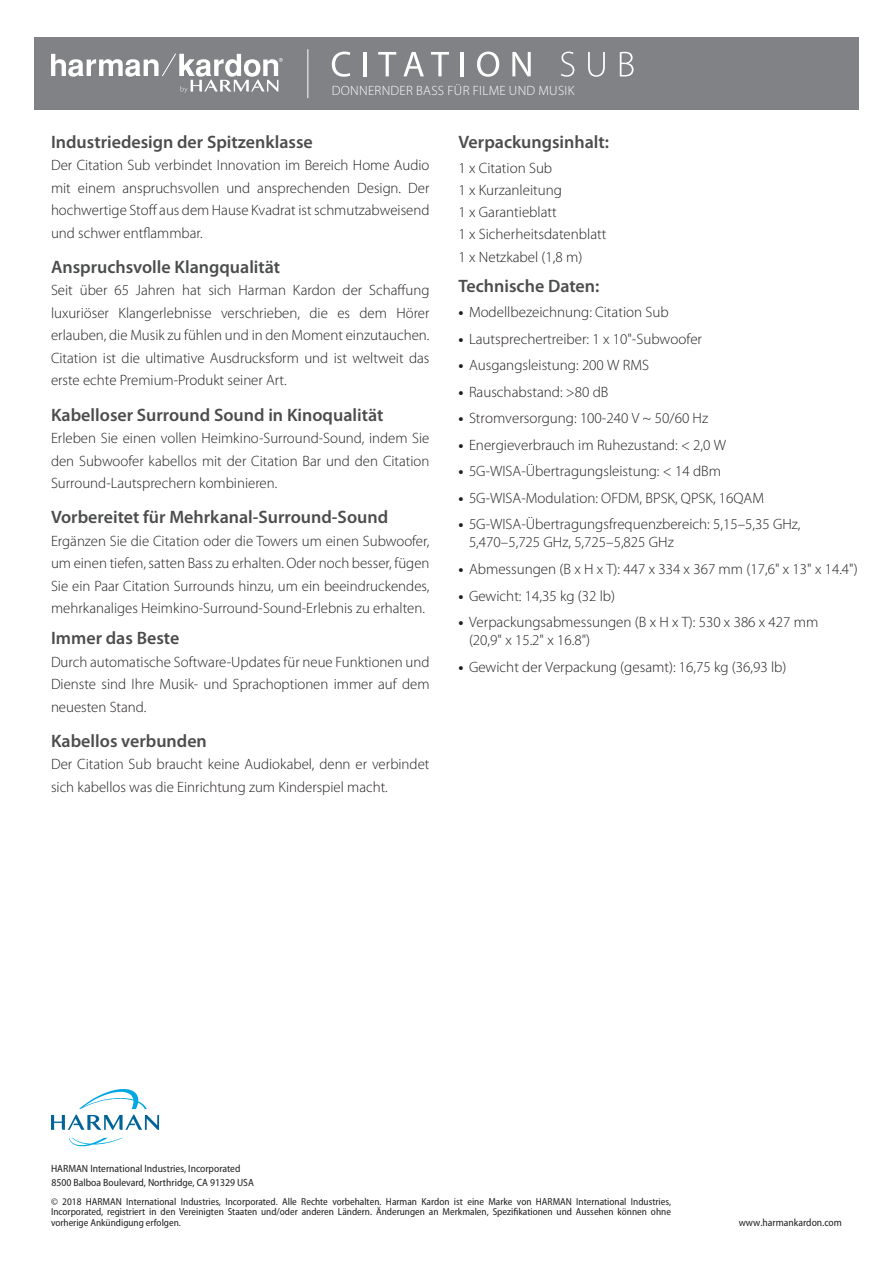
<style>
.page{position:relative;width:893px;height:1263px;background:#fff}
.page>*{position:absolute;margin:0;border:0;box-sizing:border-box;transform-origin:0 0}
.t1{font:600 18px "Myriad Pro";color:#4b4c4d}
.t2{font:300 15px/22.5px "Myriad Pro";color:#231f20;text-align:justify}
.t3{font:300 13.5px "Myriad Pro";letter-spacing:.02em;color:#fff}
.t4{font:semi-condensed 10.5px/13.5px "Myriad Pro";color:#231f20}
.t5{font:semi-condensed 10.2px/10.5px "Myriad Pro";color:#231f20;text-align:justify}
.s1{font-weight:700}
</style>
<div class="page">
<div style="left:34px;top:37px;width:825px;height:72px;background:#808285"></div>
<hr style="left:307px;top:49px;width:1px;height:49px;background:#fff">
<svg style="left:51px;top:54px;width:232px;height:39px"></svg>
<svg style="left:69px;top:1138px;width:53px;height:9px"></svg>
<svg style="left:51px;top:1089px;width:108px;height:41px"></svg>
<svg style="left:332px;top:52px;width:18px;height:25px"></svg>
<hr style="left:363px;top:52px;width:3px;height:24px;background:#fff">
<svg style="left:378px;top:52px;width:18px;height:24px"></svg>
<svg style="left:403px;top:52px;width:21px;height:24px"></svg>
<svg style="left:431px;top:52px;width:18px;height:24px"></svg>
<hr style="left:461px;top:52px;width:3px;height:24px;background:#fff">
<svg style="left:477px;top:52px;width:22px;height:25px"></svg>
<svg style="left:512px;top:52px;width:19px;height:24px"></svg>
<svg style="left:561px;top:52px;width:13px;height:25px"></svg>
<svg style="left:588px;top:52px;width:17px;height:25px"></svg>
<svg style="left:620px;top:52px;width:14px;height:25px"></svg>
<p class="t3" style="left:332px;top:83px;width:244px">DONNERNDER BASS FÜR FILME UND MUSIK</p>
<p class="t1" style="left:51px;top:132px;width:263px">Industriedesign der Spitzenklasse</p>
<p class="t2" style="left:51px;top:154px;width:380px">Der Citation Sub verbindet Innovation im Bereich Home Audio mit einem anspruchsvollen und ansprechenden Design. Der hochwertige Stoff aus dem Hause Kvadrat ist schmutzabweisend und schwer entflammbar.</p>
<p class="t1" style="left:51px;top:257px;width:231px">Anspruchsvolle Klangqualität</p>
<p class="t2" style="left:51px;top:279px;width:380px">Seit über 65 Jahren hat sich Harman Kardon der Schaffung luxuriöser Klangerlebnisse verschrieben, die es dem Hörer erlauben, die Musik zu fühlen und in den Moment einzutauchen.<br>Citation ist die ultimative Ausdrucksform und ist weltweit das erste echte Premium-Produkt seiner Art.</p>
<p class="t1" style="left:51px;top:405px;width:334px">Kabelloser Surround Sound in Kinoqualität</p>
<p class="t2" style="left:51px;top:427px;width:380px">Erleben Sie einen vollen Heimkino-Surround-Sound, indem Sie den Subwoofer kabellos mit der Citation Bar und den Citation Surround-Lautsprechern kombinieren.</p>
<p class="t1" style="left:51px;top:507px;width:339px">Vorbereitet für Mehrkanal-Surround-Sound</p>
<p class="t2" style="left:51px;top:530px;width:380px">Ergänzen Sie die Citation oder die Towers um einen Subwoofer, um einen tiefen, satten Bass zu erhalten. Oder noch besser, fügen Sie ein Paar Citation Surrounds hinzu, um ein beeindruckendes, mehrkanaliges Heimkino-Surround-Sound-Erlebnis zu erhalten.</p>
<p class="t1" style="left:51px;top:628px;width:130px">Immer das Beste</p>
<p class="t2" style="left:51px;top:651px;width:380px">Durch automatische Software-Updates für neue Funktionen und Dienste sind Ihre Musik- und Sprachoptionen immer auf dem neuesten Stand.</p>
<p class="t1" style="left:51px;top:731px;width:157px">Kabellos verbunden</p>
<p class="t2" style="left:51px;top:753px;width:380px">Der Citation Sub braucht keine Audiokabel, denn er verbindet sich kabellos was die Einrichtung zum Kinderspiel macht.</p>
<p class="t1" style="left:458px;top:132px;width:152px">Verpackungsinhalt:</p>
<p class="t2" style="left:458px;top:157px;width:149px;text-align:left">1 x Citation Sub<br>1 x Kurzanleitung<br>1 x Garantieblatt<br>1 x Sicherheitsdatenblatt<br>1 x Netzkabel (1,8 m)</p>
<p class="t1" style="left:458px;top:276px;width:142px">Technische Daten:</p>
<p class="t2" style="left:458px;top:301px;width:212px"><span class="s1">•</span> Modellbezeichnung: Citation Sub</p>
<p class="t2" style="left:458px;top:328px;width:245px"><span class="s1">•</span> Lautsprechertreiber: 1 x 10"-Subwoofer</p>
<p class="t2" style="left:458px;top:354px;width:192px"><span class="s1">•</span> Ausgangsleistung: 200 W RMS</p>
<p class="t2" style="left:458px;top:381px;width:151px"><span class="s1">•</span> Rauschabstand: &gt;80 dB</p>
<p class="t2" style="left:458px;top:407px;width:251px"><span class="s1">•</span> Stromversorgung: 100-240 V ~ 50/60 Hz</p>
<p class="t2" style="left:458px;top:434px;width:269px"><span class="s1">•</span> Energieverbrauch im Ruhezustand: &lt; 2,0 W</p>
<p class="t2" style="left:458px;top:460px;width:264px"><span class="s1">•</span> 5G-WISA-Übertragungsleistung: &lt; 14 dBm</p>
<p class="t2" style="left:458px;top:487px;width:307px"><span class="s1">•</span> 5G-WISA-Modulation: OFDM, BPSK, QPSK, 16QAM</p>
<p class="t2" style="left:469px;top:516px;width:333px;line-height:18px;text-indent:-10px"><span class="s1">•</span> 5G-WISA-Übertragungsfrequenzbereich: 5,15–5,35 GHz,<br>5,470–5,725 GHz, 5,725–5,825 GHz</p>
<p class="t2" style="left:458px;top:558px;width:401px"><span class="s1">•</span> Abmessungen (B x H x T): 447 x 334 x 367 mm (17,6" x 13" x 14.4")</p>
<p class="t2" style="left:458px;top:584px;width:158px"><span class="s1">•</span> Gewicht: 14,35 kg (32 lb)</p>
<p class="t2" style="left:469px;top:613px;width:351px;line-height:18px;text-indent:-10px"><span class="s1">•</span> Verpackungsabmessungen (B x H x T): 530 x 386 x 427 mm (20,9" x 15.2" x 16.8")</p>
<p class="t2" style="left:458px;top:655px;width:329px"><span class="s1">•</span> Gewicht der Verpackung (gesamt): 16,75 kg (36,93 lb)</p>
<p class="t4" style="left:51px;top:1162px;width:204px">HARMAN International Industries, Incorporated<br>8500 Balboa Boulevard, Northridge, CA 91329 USA</p>
<p class="t5" style="left:51px;top:1196px;width:621px">© 2018 HARMAN International Industries, Incorporated. Alle Rechte vorbehalten. Harman Kardon ist eine Marke von HARMAN International Industries, Incorporated, registriert in den Vereinigten Staaten und/oder anderen Ländern. Änderungen an Merkmalen, Spezifikationen und Aussehen können ohne vorherige Ankündigung erfolgen.</p>
<p class="t4" style="left:739px;top:1216px;width:105px">www.harmankardon.com</p>
</div>
